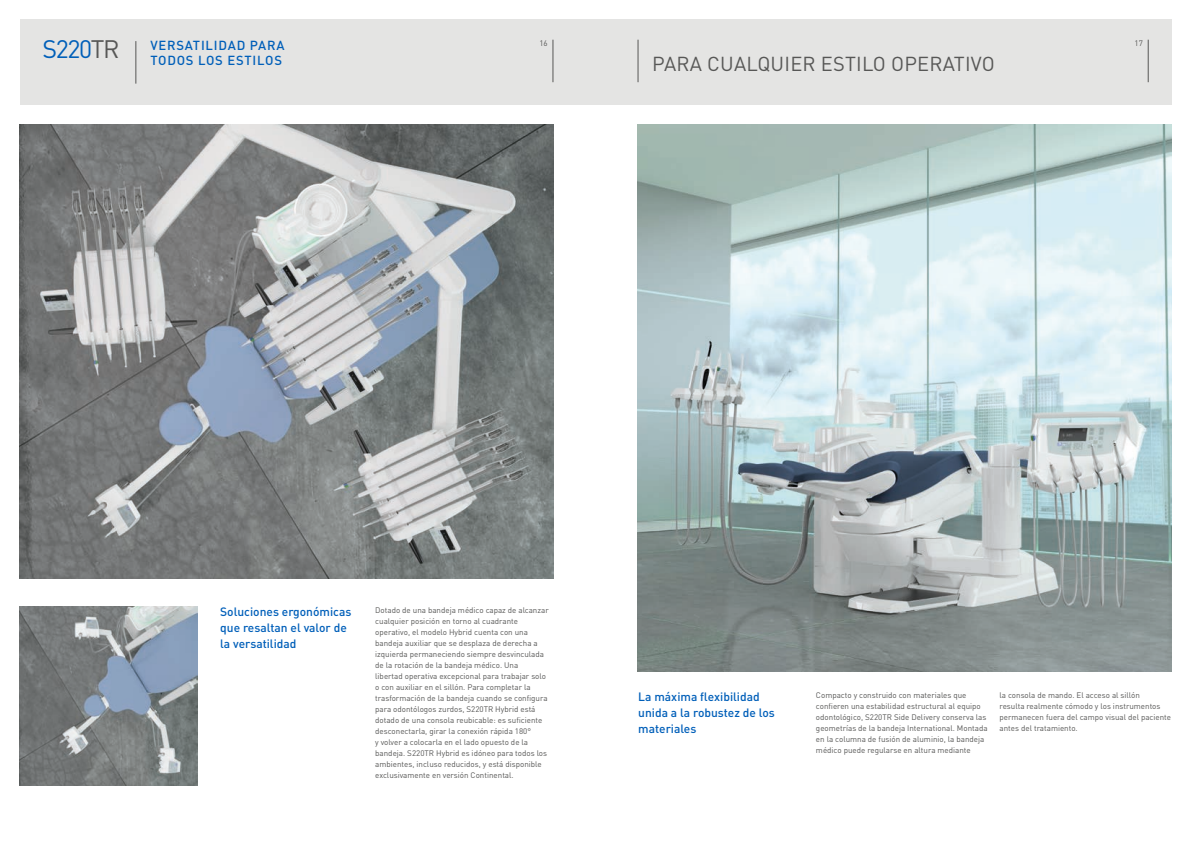
<style>
.page{position:relative;width:1191px;height:842px;background:#fff}
.page>*{position:absolute;margin:0;border:0;box-sizing:border-box;transform-origin:0 0}
.t1{font:25px "DIN Pro";letter-spacing:-.055em;color:#005fb9}
.t2{font:20px "DIN Pro";letter-spacing:.01em;color:#575756}
.t3{font:500 13px/15.6px "DIN Pro";letter-spacing:.06em;color:#005fb9}
.t4{font:500 12px/16px "DIN Pro";color:#005fb9}
.t5{font:8px/11px "DIN Pro";color:#575756}
.s1{color:#575756}
</style>
<div class="page">
<div style="left:20px;top:20px;width:1151px;height:85px;background:#e4e4e3"></div>
<hr style="left:136px;top:41px;width:1px;height:43px;background:#575756">
<hr style="left:553px;top:40px;width:1px;height:42px;background:#575756">
<hr style="left:1148px;top:40px;width:1px;height:42px;background:#575756">
<hr style="left:638px;top:40px;width:1px;height:42px;background:#575756">
<img style="left:638px;top:125px;width:533px;height:547px">
<img style="left:20px;top:125px;width:533px;height:453px">
<img style="left:20px;top:607px;width:177px;height:178px">
<h1 class="t1" style="left:43px;top:32px;width:78px">S220<span class="s1">TR</span></h1>
<p class="t5" style="left:539px;top:37px;width:10px">16</p>
<p class="t5" style="left:1134px;top:37px;width:10px">17</p>
<h3 class="t3" style="left:150px;top:37px;width:136px">VERSATILIDAD PARA<br>TODOS LOS ESTILOS</h3>
<h2 class="t2" style="left:652px;top:50px;width:344px">PARA CUALQUIER ESTILO OPERATIVO</h2>
<h3 class="t4" style="left:220px;top:603px;width:133px">Soluciones ergonómicas que resaltan el valor de la versatilidad</h3>
<p class="t5" style="left:375px;top:604px;width:175px">Dotado de una bandeja médico capaz de alcanzar cualquier posición en torno al cuadrante operativo, el modelo Hybrid cuenta con una bandeja auxiliar que se desplaza de derecha a izquierda permaneciendo siempre desvinculada de la rotación de la bandeja médico. Una<br>libertad operativa excepcional para trabajar solo o con auxiliar en el sillón. Para completar la trasformación de la bandeja cuando se configura para odontólogos zurdos, S220TR Hybrid está dotado de una consola reubicable: es suficiente desconectarla, girar la conexión rápida 180°<br>y volver a colocarla en el lado opuesto de la bandeja. S220TR Hybrid es idóneo para todos los ambientes, incluso reducidos, y está disponible exclusivamente en versión Continental.</p>
<h3 class="t4" style="left:638px;top:688px;width:138px">La máxima flexibilidad unida a la robustez de los materiales</h3>
<p class="t5" style="left:816px;top:690px;width:173px">Compacto y construido con materiales que confieren una estabilidad estructural al equipo odontológico, S220TR Side Delivery conserva las geometrías de la bandeja International. Montada en la columna de fusión de aluminio, la bandeja médico puede regularse en altura mediante</p>
<p class="t5" style="left:999px;top:690px;width:173px">la consola de mando. El acceso al sillón<br>resulta realmente cómodo y los instrumentos permanecen fuera del campo visual del paciente antes del tratamiento.</p>
</div>
